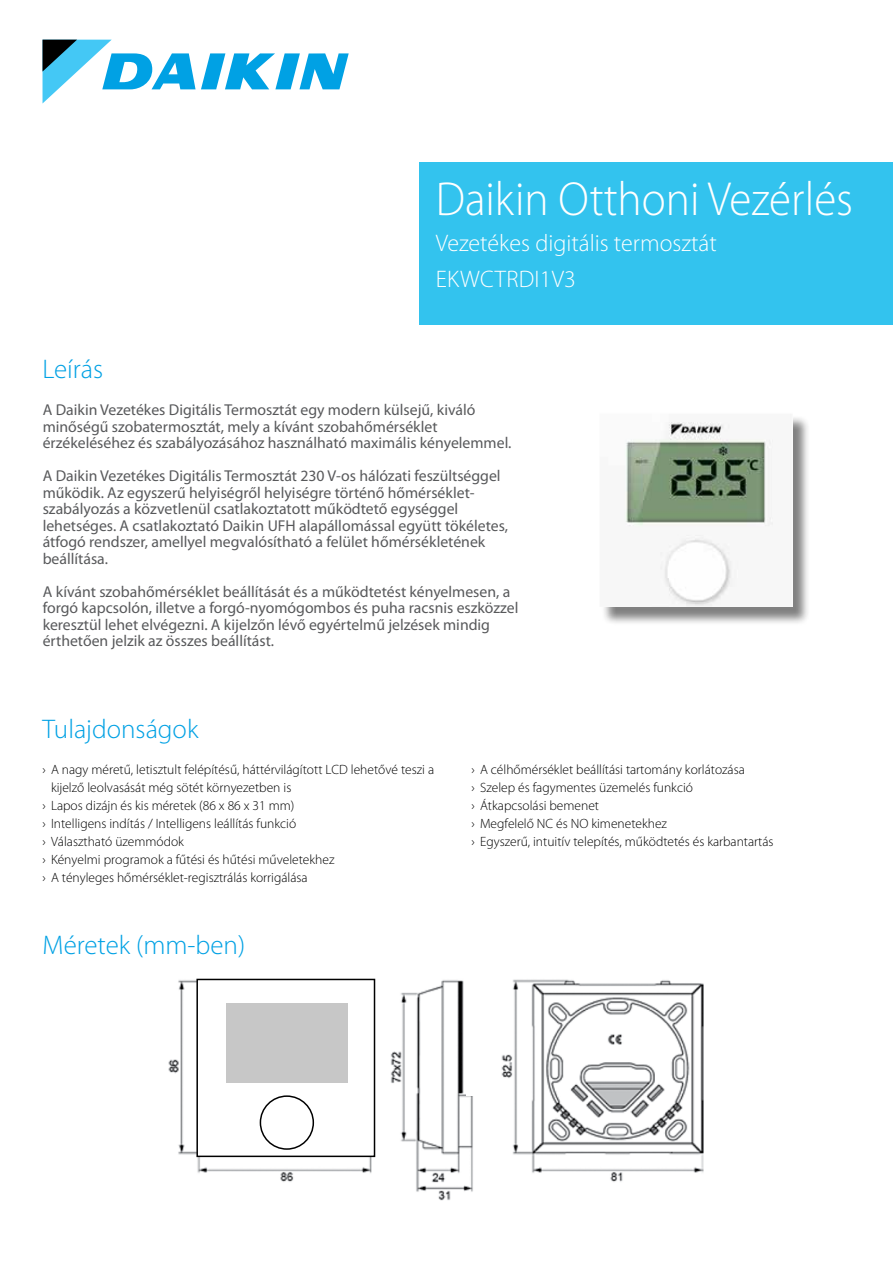
<style>
.page{position:relative;width:893px;height:1263px;background:#fff}
.page>*{position:absolute;margin:0;border:0;box-sizing:border-box;transform-origin:0 0}
.t1{font:300 48px "Myriad Pro";color:#fff;scale:.94 1}
.t2{font:300 27px "Myriad Pro";color:#00a1e4}
.t3{font:300 24px/36px "Myriad Pro";color:#fff}
.t4{font:15.75px/16.5px "Myriad Pro";color:#58595b}
.t5{font:300 13.5px/18px "Myriad Pro";color:#000}
</style>
<div class="page">
<svg style="left:43px;top:40px;width:306px;height:63px"></svg>
<img style="left:168px;top:978px;width:536px;height:223px">
<div style="left:601px;top:415px;width:210px;height:211px;background:#000;opacity:.5"></div>
<img style="left:601px;top:415px;width:191px;height:192px">
<div style="left:197px;top:979px;width:177px;height:177px;background:#fff"></div>
<div style="left:196px;top:979px;width:179px;height:178px;border:2px solid #000"></div>
<div style="left:260px;top:1095px;width:54px;height:55px;border:2px solid #000;border-radius:50%"></div>
<div style="left:226px;top:1003px;width:121px;height:80px;background:#c7c7c7"></div>
<div style="left:466px;top:974px;width:11px;height:122px;background:#fff"></div>
<div style="left:419px;top:162px;width:474px;height:162px;background:#33c3ee"></div>
<h2 class="t2" style="left:43px;top:354px;width:62px">Leírás</h2>
<h1 class="t1" style="left:436px;top:173px;width:445px">Daikin Otthoni Vezérlés</h1>
<h3 class="t3" style="left:436px;top:225px;width:283px">Vezetékes digitális termosztát<br>EKWCTRDI1V3</h3>
<p class="t4" style="left:43px;top:402px;width:470px">A Daikin Vezetékes Digitális Termosztát egy modern külsejű, kiváló minőségű szobatermosztát, mely a kívánt szobahőmérséklet érzékeléséhez és szabályozásához használható maximális kényelemmel.</p>
<p class="t4" style="left:43px;top:468px;width:467px">A Daikin Vezetékes Digitális Termosztát 230 V-os hálózati feszültséggel működik. Az egyszerű helyiségről helyiségre történő hőmérséklet&shy;szabályozás a közvetlenül csatlakoztatott működtető egységgel lehetséges. A csatlakoztató Daikin UFH alapállomással együtt tökéletes, átfogó rendszer, amellyel megvalósítható a felület hőmérsékletének beállítása.</p>
<p class="t4" style="left:43px;top:583px;width:477px">A kívánt szobahőmérséklet beállítását és a működtetést kényelmesen, a forgó kapcsolón, illetve a forgó-nyomógombos és puha racsnis eszközzel keresztül lehet elvégezni. A kijelzőn lévő egyértelmű jelzések mindig érthetően jelzik az összes beállítást.</p>
<h2 class="t2" style="left:43px;top:714px;width:157px">Tulajdonságok</h2>
<p class="t5" style="left:43px;top:761px;width:393px">› A nagy méretű, letisztult felépítésű, háttérvilágított LCD lehetővé teszi a</p>
<p class="t5" style="left:51px;top:779px;width:242px">kijelző leolvasását még sötét környezetben is</p>
<p class="t5" style="left:43px;top:797px;width:253px">› Lapos dizájn és kis méretek (86 x 86 x 31 mm)</p>
<p class="t5" style="left:43px;top:815px;width:255px">› Intelligens indítás / Intelligens leállítás funkció</p>
<p class="t5" style="left:43px;top:833px;width:143px">› Választható üzemmódok</p>
<p class="t5" style="left:43px;top:851px;width:293px">› Kényelmi programok a fűtési és hűtési műveletekhez</p>
<p class="t5" style="left:43px;top:869px;width:267px">› A tényleges hőmérséklet-regisztrálás korrigálása</p>
<h2 class="t2" style="left:43px;top:931px;width:204px">Méretek (mm-ben)</h2>
<p class="t5" style="left:472px;top:761px;width:303px">› A célhőmérséklet beállítási tartomány korlátozása<br>› Szelep és fagymentes üzemelés funkció<br>› Átkapcsolási bemenet<br>› Megfelelő NC és NO kimenetekhez<br>› Egyszerű, intuitív telepítés, működtetés és karbantartás</p>
</div>
